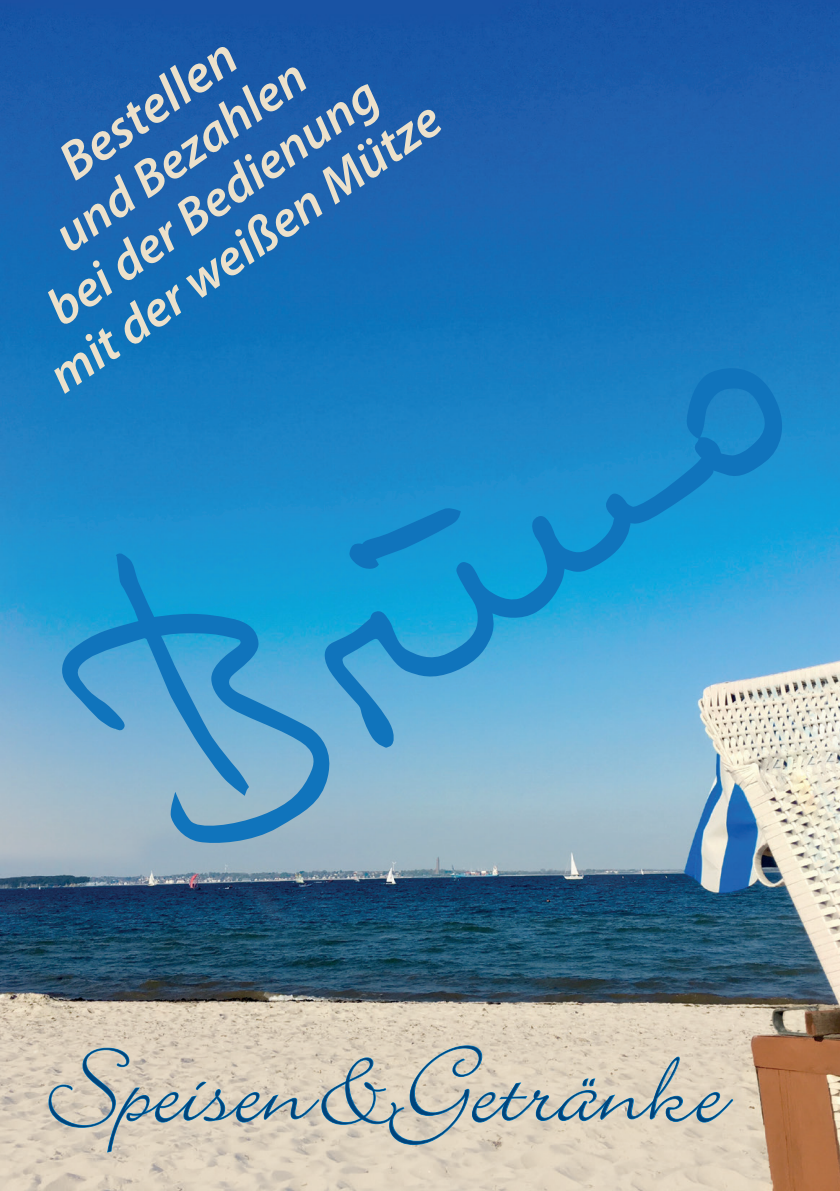
<style>
.page{position:relative;width:840px;height:1191px;background:#fff}
.page>*{position:absolute;margin:0;border:0;box-sizing:border-box;transform-origin:0 0}
.t1{font:118px "Bickley Script Let Plain";color:#00447c}
.t2{font:italic 600 54px "Myriad Pro";color:#ece1cb}
.t3{font:italic 600 52px/56px "Myriad Pro";color:#ece1cb;text-align:center}
</style>
<div class="page">
<img style="left:0;top:0;width:839px;height:1191px">
<svg style="left:48px;top:1045px;width:684px;height:107px;background:#cdc9bc"></svg>
<svg style="left:60px;top:552px;width:274px;height:292px;background:#4ea1cd"></svg>
<svg style="left:322px;top:364px;width:467px;height:383px;background:#339ad0"></svg>
<p class="t2" style="left:45px;top:139px;width:205px;rotate:-35deg">Bestellen</p>
<p class="t3" style="left:-27px;top:264px;width:466px;rotate:-35deg">und Bezahlen<br>bei der Bedienung mit der weißen Mütze</p>
<h1 class="t1" style="left:43px;top:1037px;width:682px">Speisen&amp;Getränke</h1>
</div>
